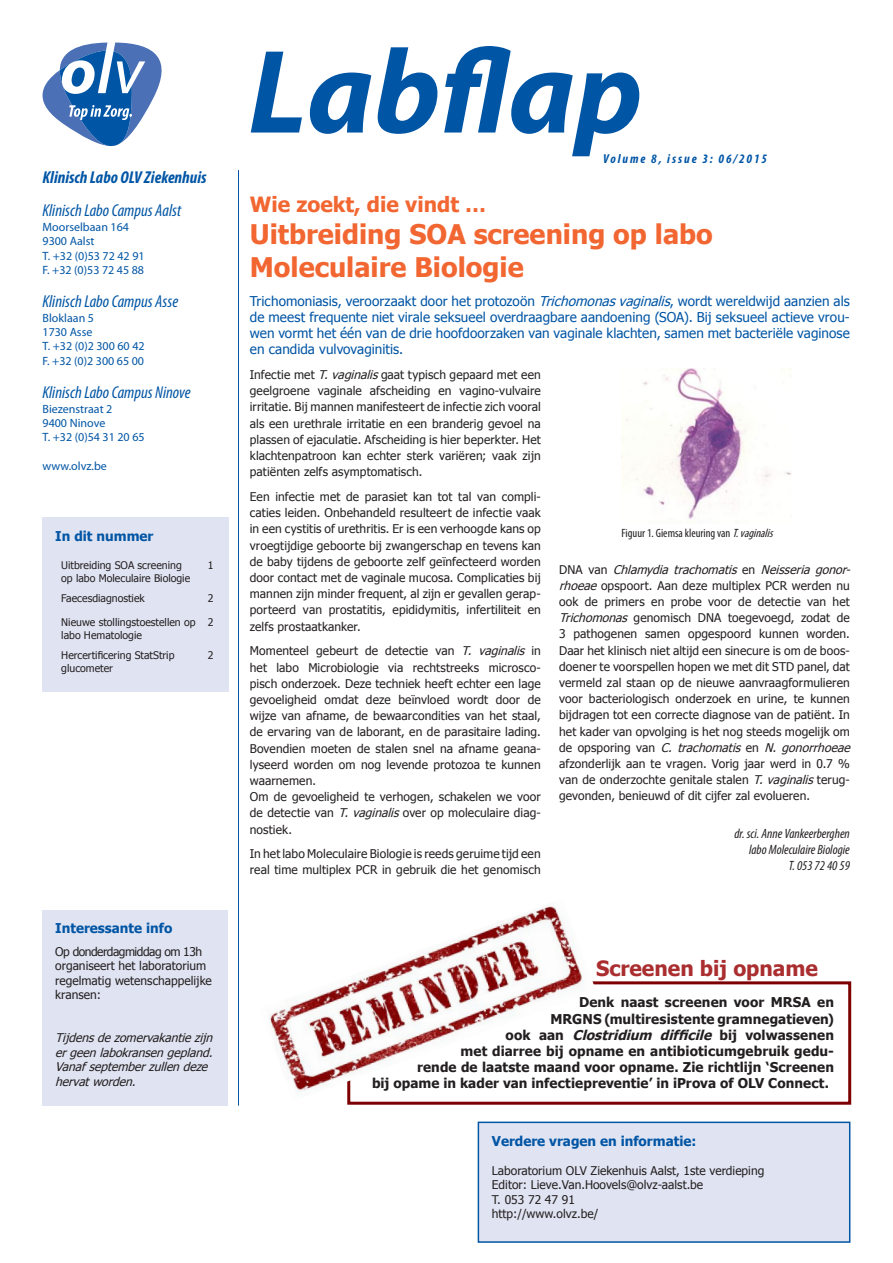
<style>
.page{position:relative;width:893px;height:1263px;background:#fff}
.page>*{position:absolute;margin:0;border:0;box-sizing:border-box;transform-origin:0 0}
.t1{font:italic 700 120px "Myriad Pro";color:#0155a5}
.Artikel_-_Titel{font:700 27px/32.4px "Tahoma";color:#f26631}
.Artikel_-_Titel-2{font:700 21px "Tahoma";color:#f26631}
.Artikel_-_Titel-3{font:700 21px "Tahoma";color:#aa2e30}
.t2{font:italic condensed 17.25px "Myriad Pro";color:#0155a5}
.t3{font:italic 700 condensed 17.25px "Myriad Pro";color:#0155a5}
.Artikel_-_Inleiding{font:13.5px/16.2px "Tahoma";letter-spacing:.005em;color:#0155a5;text-align:justify}
.Artikel_-_Tekst{font:700 13.5px "Tahoma";letter-spacing:.005em;color:#231f20}
.Auteur{font:italic condensed 13.5px "Myriad Pro";color:#231f20}
.t4{font:700 13.5px "Tahoma";color:#0155a5}
.t5{font:italic 700 condensed 12.9px "Myriad Pro";letter-spacing:.15em;color:#0155a5}
.Artikel_-_Tekst-2{font:12px/16.2px "Tahoma";letter-spacing:.005em;color:#231f20;text-align:justify}
.t6{font:12px/14.4px "Myriad Pro";color:#0155a5}
.t7{font:italic 12px/14.4px "Tahoma";color:#231f20}
.Figuur_-_Onderschrif{font:condensed 12px "Myriad Pro";color:#231f20}
.t8{font:10.5px/12.6px "Tahoma";color:#231f20}
.s1{font-style:italic}
</style>
<div class="page">
<div style="left:43px;top:518px;width:186px;height:174px;background:#e0e4f2"></div>
<hr style="left:238px;top:170px;width:1px;height:936px;background:#0155a5">
<div style="left:43px;top:910px;width:185px;height:196px;background:#e0e4f2"></div>
<div style="left:478px;top:1122px;width:372px;height:120px;background:#e0e4f2"></div>
<div style="left:478px;top:1121px;width:372px;height:122px;border:2px solid #0155a5"></div>
<svg style="left:42px;top:43px;width:120px;height:103px"></svg>
<div style="left:347px;top:981px;width:504px;height:124px;border:3px solid #7d0000"></div>
<img style="left:269px;top:904px;width:327px;height:197px">
<img style="left:622px;top:368px;width:169px;height:154px">
<p class="t3" style="left:43px;top:167px;width:166px">Klinisch Labo OLV Ziekenhuis</p>
<p class="t2" style="left:43px;top:200px;width:140px">Klinisch Labo Campus Aalst</p>
<p class="t6" style="left:43px;top:219px;width:88px">Moorselbaan 164<br>9300 Aalst</p>
<p class="t6" style="left:43px;top:248px;width:104px">T. +32 (0)53 72 42 91</p>
<p class="t6" style="left:43px;top:263px;width:103px">F. +32 (0)53 72 45 88</p>
<p class="t2" style="left:43px;top:291px;width:137px">Klinisch Labo Campus Asse</p>
<p class="t6" style="left:43px;top:310px;width:53px">Bloklaan 5<br>1730 Asse</p>
<p class="t6" style="left:43px;top:339px;width:104px">T. +32 (0)2 300 60 42</p>
<p class="t6" style="left:43px;top:353px;width:103px">F. +32 (0)2 300 65 00</p>
<p class="t2" style="left:43px;top:382px;width:150px">Klinisch Labo Campus Ninove</p>
<p class="t6" style="left:43px;top:401px;width:71px">Biezenstraat 2<br>9400 Ninove</p>
<p class="t6" style="left:43px;top:430px;width:104px">T. +32 (0)54 31 20 65</p>
<p class="t6" style="left:43px;top:459px;width:66px">www.olvz.be</p>
<p class="t4" style="left:55px;top:526px;width:100px">In dit nummer</p>
<p class="t8" style="left:61px;top:559px;width:130px">Uitbreiding SOA screening op labo Moleculaire Biologie</p>
<p class="t8" style="left:208px;top:559px;width:7px">1</p>
<p class="t8" style="left:61px;top:591px;width:85px">Faecesdiagnostiek</p>
<p class="t8" style="left:208px;top:591px;width:7px">2</p>
<p class="t8" style="left:61px;top:616px;width:136px">Nieuwe stollingstoestellen op labo Hematologie</p>
<p class="t8" style="left:208px;top:616px;width:7px">2</p>
<p class="t8" style="left:61px;top:648px;width:115px">Hercertificering StatStrip glucometer</p>
<p class="t8" style="left:208px;top:648px;width:7px">2</p>
<p class="t4" style="left:55px;top:919px;width:119px">Interessante info</p>
<p class="Artikel_-_Tekst-2" style="left:55px;top:944px;width:158px;line-height:14.4px;text-align:left">Op donderdagmiddag om 13h organiseert het laboratorium regelmatig wetenschappelijke kransen:</p>
<p class="t7" style="left:55px;top:1030px;width:163px">Tijdensdezomervakantiezij n ergeenlabokransengepland.<br>Vanafseptemberzullendeze hervatworden.</p>
<p class="t1" style="left:248px;top:14px;width:396px">Labflap</p>
<p class="t5" style="left:603px;top:151px;width:166px">Volume 8, issue 3: 06/2015</p>
<p class="Artikel_-_Titel-2" style="left:250px;top:190px;width:238px">Wie zoekt, die vindt …</p>
<p class="Artikel_-_Titel" style="left:250px;top:217px;width:465px">Uitbreiding SOA screening op labo<br>Moleculaire Biologie</p>
<p class="Artikel_-_Inleiding" style="left:250px;top:292px;width:602px">Trichomoniasis, veroorzaakt door het protozoön <span class="s1">Trichomonasvaginalis</span>, wordt wereldwijd aanzien als de meest frequente niet virale seksueel overdraagbare aandoening (SOA). Bij seksueel actieve vrou&shy;wen vormt het één van de drie hoofdoorzaken van vaginale klachten, samen met bacteriële vaginose en candida vulvovaginitis.</p>
<p class="Artikel_-_Tekst-2" style="left:250px;top:366px;width:293px">Infectie met <span class="s1">T.vaginalis</span>gaat typisch gepaard met een geelgroene vaginale afscheiding en vagino-vulvaire irritatie. Bij mannen manifesteert de infectie zich vooral als een urethrale irritatie en een branderig gevoel na plassen of ejaculatie. Afscheiding is hier beperkter. Het klachtenpatroon kan echter sterk variëren; vaak zijn patiënten zelfs asymptomatisch.</p>
<p class="Artikel_-_Tekst-2" style="left:250px;top:488px;width:293px">Een infectie met de parasiet kan tot tal van compli&shy;caties leiden. Onbehandeld resulteert de infectie vaak in een cystitis of urethritis. Er is een verhoogde kans op vroegtijdige geboorte bij zwangerschap en tevens kan de baby tijdens de geboorte zelf geïnfecteerd worden door contact met de vaginale mucosa. Complicaties bij mannen zijn minder frequent, al zijn er gevallen gerap&shy;porteerd van prostatitis, epididymitis, infertiliteit en zelfs prostaatkanker.</p>
<p class="Artikel_-_Tekst-2" style="left:250px;top:642px;width:292px">Momenteel gebeurt de detectie van <span class="s1">T. vaginalis</span> in het labo Microbiologie via rechtstreeks microsco&shy;pisch onderzoek. Deze techniek heeft echter een lage gevoeligheid omdat deze beïnvloed wordt door de wijze van afname, de bewaarcondities van het staal, de ervaring van de laborant, en de parasitaire lading.<br>Bovendien moeten de stalen snel na afname geana&shy;lyseerd worden om nog levende protozoa te kunnen waarnemen.</p>
<p class="Artikel_-_Tekst-2" style="left:250px;top:788px;width:292px">Om de gevoeligheid te verhogen, schakelen we voor de detectie van <span class="s1">T.vaginalis</span>over op moleculaire diag&shy;nostiek.</p>
<p class="Artikel_-_Tekst-2" style="left:250px;top:845px;width:292px">In het labo Moleculaire Biologie is reeds geruime tijd een real time multiplex PCR in gebruik die het genomisch</p>
<p class="Figuur_-_Onderschrif" style="left:622px;top:526px;width:156px">Figuur 1. Giemsa kleuring van <span class="s1">T.vaginalis</span></p>
<p class="Artikel_-_Tekst-2" style="left:559px;top:560px;width:296px;text-align:left">D N A v a n <span class="s1">Chlamydia trachomatis</span> e n <span class="s1">Neisseria gonor&shy;rhoeae</span> opspoort. Aan deze multiplex PCR werden nu ook de primers en probe voor de detectie van het <span class="s1">Trichomonas</span> genomisch DNA toegevoegd, zodat de 3 pathogenen samen opgespoord kunnen worden.<br>Daar het klinisch niet altijd een sinecure is om de boos&shy;doener te voorspellen hopen we met dit STD panel, dat vermeld zal staan op de nieuwe aanvraagformulieren voor bacteriologisch onderzoek en urine, te kunnen bijdragen tot een correcte diagnose van de patiënt. In het kader van opvolging is het nog steeds mogelijk om d e o p s p o r i n g v a n <span class="s1">C. trachomatis</span> e n <span class="s1">N. gonorrhoeae </span>afzonderlijk aan te vragen. Vorig jaar werd in 0.7 % van de onderzochte genitale stalen <span class="s1">T.vaginalis</span>terug&shy;gevonden, benieuwd of dit cijfer zal evolueren.</p>
<p class="Auteur" style="left:734px;top:825px;width:117px">dr. sci. Anne Vankeerberghen</p>
<p class="Auteur" style="left:749px;top:841px;width:102px">labo Moleculaire Biologie</p>
<p class="Auteur" style="left:789px;top:857px;width:62px">T. 053 72 40 59</p>
<p class="Artikel_-_Titel-3" style="left:596px;top:953px;width:224px">Screenen bij opname</p>
<p class="Artikel_-_Tekst" style="left:579px;top:993px;width:256px">Denk naast screenen voor MRSA en</p>
<p class="Artikel_-_Tekst" style="left:550px;top:1009px;width:285px">MRGNS (multiresistente gramnegatieven)</p>
<p class="Artikel_-_Tekst" style="left:506px;top:1025px;width:330px">o o k a a n <span class="s1">Clostridium difficile</span> b i j v o l w a s s e n e n</p>
<p class="Artikel_-_Tekst" style="left:460px;top:1042px;width:375px">met diarree bij opname en antibioticumgebruik gedu-</p>
<p class="Artikel_-_Tekst" style="left:417px;top:1058px;width:418px">rende de laatste maand voor opname. Zie richtlijn ‘Screenen</p>
<p class="Artikel_-_Tekst" style="left:372px;top:1074px;width:459px">bij opame in kader van infectiepreventie’ in iProva of OLV Connect.</p>
<p class="t4" style="left:492px;top:1132px;width:206px">Verdere vragen en informatie:</p>
<p class="Artikel_-_Tekst-2" style="left:492px;top:1162px;width:274px">Laboratorium OLV Ziekenhuis Aalst, 1ste verdieping</p>
<p class="Artikel_-_Tekst-2" style="left:492px;top:1176px;width:213px">Editor: Lieve.Van.Hoovels@olvz-aalst.be</p>
<p class="Artikel_-_Tekst-2" style="left:492px;top:1191px;width:85px">T. 053 72 47 91</p>
<p class="Artikel_-_Tekst-2" style="left:492px;top:1205px;width:108px">http://www.olvz.be/</p>
</div>
